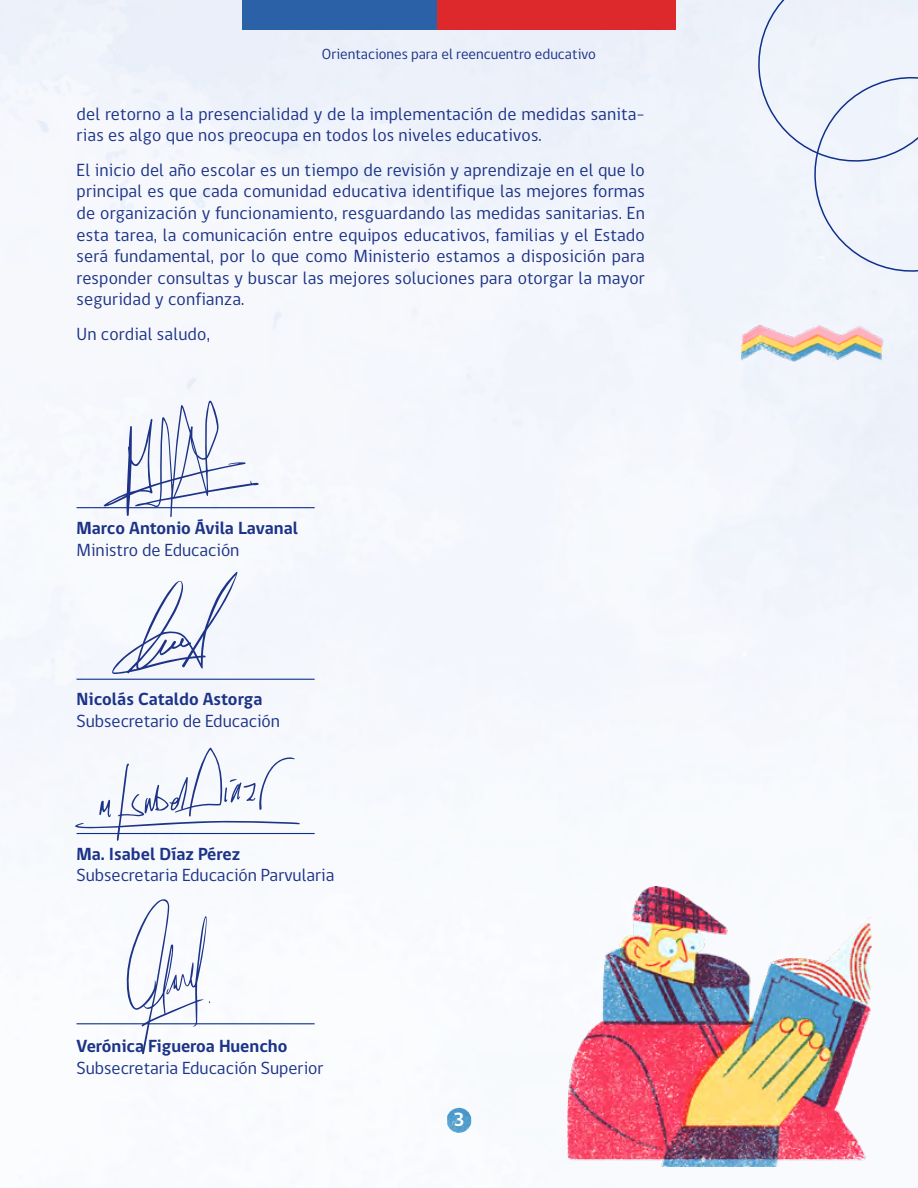
<style>
.page{position:relative;width:918px;height:1188px;background:#fff}
.page>*{position:absolute;margin:0;border:0;box-sizing:border-box;transform-origin:0 0}
.t1{font:700 19.5px "gob CL";color:#fff}
.t2{font:18px/21.6px "gob CL";letter-spacing:.01em;color:#1c3387}
.t3{font:700 18px "gob CL";color:#1c3387}
.t4{font:15px "gob CL";color:#1c3387}
</style>
<div class="page">
<img style="left:0;top:0;width:918px;height:1167px">
<div style="left:242px;top:0;width:195px;height:29px;background:#2b61a6"></div>
<div style="left:437px;top:0;width:239px;height:29px;background:#de292c"></div>
<img style="left:447px;top:1108px;width:24px;height:25px">
<img style="left:567px;top:886px;width:304px;height:280px">
<hr style="left:77px;top:507px;width:238px;height:1px;background:#0f308c">
<hr style="left:77px;top:679px;width:238px;height:1px;background:#0f308c">
<hr style="left:77px;top:833px;width:238px;height:1px;background:#0f308c">
<hr style="left:77px;top:1023px;width:238px;height:1px;background:#0f308c">
<div style="left:745px;top:0;width:173px;height:285px;background:#eff3fb"></div>
<img style="left:741px;top:323px;width:143px;height:39px">
<svg style="left:104px;top:401px;width:155px;height:116px"></svg>
<svg style="left:75px;top:747px;width:225px;height:94px"></svg>
<svg style="left:111px;top:572px;width:126px;height:102px"></svg>
<svg style="left:123px;top:898px;width:87px;height:156px"></svg>
<p class="t4" style="left:322px;top:44px;width:276px">Orientaciones para el reencuentro educativo</p>
<p class="t2" style="left:77px;top:103px;width:570px">del retorno a la presencialidad y de la implementación de medidas sanita&shy;rias es algo que nos preocupa en todos los niveles educativos.</p>
<p class="t2" style="left:77px;top:159px;width:570px;text-align:justify">El inicio del año escolar es un tiempo de revisión y aprendizaje en el que lo principal es que cada comunidad educativa identifique las mejores formas de organización y funcionamiento, resguardando las medidas sanitarias. En esta tarea, la comunicación entre equipos educativos, familias y el Estado será fundamental, por lo que como Ministerio estamos a disposición para responder consultas y buscar las mejores soluciones para otorgar la mayor seguridad y confianza.</p>
<p class="t2" style="left:77px;top:323px;width:135px">Un cordial saludo,</p>
<p class="t3" style="left:77px;top:516px;width:223px">Marco Antonio Ávila Lavanal</p>
<p class="t2" style="left:77px;top:539px;width:164px">Ministro de Educación</p>
<p class="t3" style="left:77px;top:687px;width:187px">Nicolás Cataldo Astorga</p>
<p class="t2" style="left:77px;top:711px;width:205px">Subsecretario de Educación</p>
<p class="t3" style="left:77px;top:841px;width:165px">Ma. Isabel Díaz Pérez</p>
<p class="t2" style="left:77px;top:865px;width:259px">Subsecretaria Educación Parvularia</p>
<p class="t3" style="left:77px;top:1034px;width:212px">Verónica Figueroa Huencho</p>
<p class="t2" style="left:77px;top:1057px;width:248px">Subsecretaria Educación Superior</p>
<p class="t1" style="left:453px;top:1106px;width:13px">3</p>
</div>
